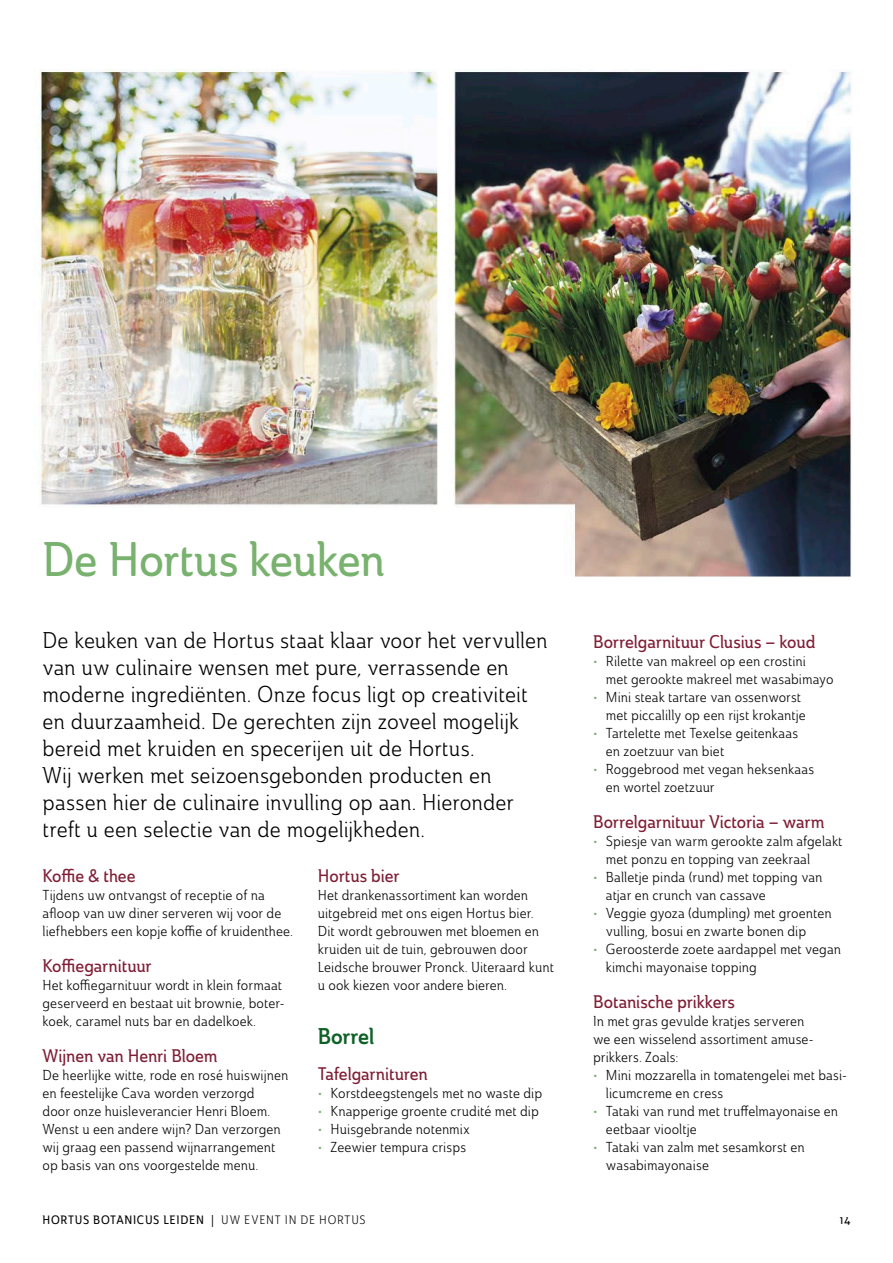
<style>
.page{position:relative;width:893px;height:1263px;background:#fff}
.page>*{position:absolute;margin:0;border:0;box-sizing:border-box;transform-origin:0 0}
.kop_2_-_32_pt_lichtgroen{font:48px "Ainslie Con Med";letter-spacing:-.015em;color:#78b26e}
.Intro_groot{font:22.5px/27px "Ainslie Con Boo";color:#000}
.Kop_3_-_15_pt_donkergroen{font:22.5px "Ainslie Con Dem";color:#0e6126}
.Kop_5_-_12_pt_rood___tussenkopje{font:18px "Ainslie Con Med";letter-spacing:-.005em;color:#7f1e35}
.broodtekst_NL{font:18px "Ainslie Con Med";letter-spacing:-.005em;color:#7f1e35}
.broodtekst_NL-2{font:14.25px/18px "Ainslie Con Boo";letter-spacing:.005em;color:#000}
.t1{font:12px "Ainslie Con Med";letter-spacing:.06em;color:#000}
.s1{font-family:"Ainslie Con Dem";color:#78b26e}
.s2{font-family:"Myriad Pro"}
.s3{font-family:"Ainslie Con Boo"}
</style>
<div class="page">
<img style="left:39px;top:69px;width:814px;height:508px">
<p class="kop_2_-_32_pt_lichtgroen" style="left:43px;top:528px;width:344px">De Hortus keuken</p>
<p class="Intro_groot" style="left:43px;top:627px;width:507px">De keuken van de Hortus staat klaar voor het vervullen van uw culinaire wensen met pure, verrassende en moderne ingrediënten. Onze focus ligt op creativiteit en duurzaamheid. De gerechten zijn zoveel mogelijk bereid met kruiden en specerijen uit de Hortus.<br>Wij werken met seizoensgebonden producten en passen hier de culinaire invulling op aan. Hieronder treft u een selectie van de mogelijkheden.</p>
<p class="Kop_5_-_12_pt_rood___tussenkopje" style="left:318px;top:864px;width:83px">Hortus bier</p>
<p class="broodtekst_NL-2" style="left:318px;top:886px;width:237px">Het drankenassortiment kan worden uitgebreid met ons eigen Hortus bier.<br>Dit wordt gebrouwen met bloemen en kruiden uit de tuin, gebrouwen door Leidsche brouwer Pronck. Uiteraard kunt u ook kiezen voor andere bieren.</p>
<p class="Kop_3_-_15_pt_donkergroen" style="left:318px;top:1021px;width:58px">Borrel</p>
<p class="Kop_5_-_12_pt_rood___tussenkopje" style="left:318px;top:1062px;width:111px">Tafelgarnituren</p>
<p class="broodtekst_NL-2" style="left:318px;top:1084px;width:226px"><span class="s1">•</span> Korstdeegstengels met no waste dip</p>
<p class="broodtekst_NL-2" style="left:318px;top:1102px;width:223px"><span class="s1">•</span> Knapperige groente crudité met dip</p>
<p class="broodtekst_NL-2" style="left:318px;top:1120px;width:153px"><span class="s1">•</span> Huisgebrande notenmix</p>
<p class="broodtekst_NL-2" style="left:318px;top:1138px;width:150px"><span class="s1">•</span> Zeewier tempura crisps</p>
<p class="Kop_5_-_12_pt_rood___tussenkopje" style="left:43px;top:864px;width:95px">Koffie &amp; thee</p>
<p class="broodtekst_NL-2" style="left:43px;top:886px;width:252px">Tijdens uw ontvangst of receptie of na afloop van uw diner serveren wij voor de liefhebbers een kopje koffie of kruidenthee.</p>
<p class="Kop_5_-_12_pt_rood___tussenkopje" style="left:43px;top:954px;width:111px">Koffiegarnituur</p>
<p class="broodtekst_NL-2" style="left:43px;top:976px;width:244px">Het koffiegarnituur wordt in klein formaat geserveerd en bestaat uit brownie, boter&shy;koek, caramel nuts bar en dadelkoek.</p>
<p class="broodtekst_NL" style="left:43px;top:1044px;width:176px">Wijnen van Henri Bloem</p>
<p class="broodtekst_NL-2" style="left:43px;top:1066px;width:247px">De heerlijke witte, rode en rosé huiswijnen en feestelijke Cava worden verzorgd<br>door onze huisleverancier Henri Bloem.<br>Wenst u een andere wijn? Dan verzorgen wij graag een passend wijnarrangement op basis van ons voorgestelde menu.</p>
<p class="Kop_5_-_12_pt_rood___tussenkopje" style="left:593px;top:630px;width:224px">Borrelgarnituur Clusius – koud</p>
<p class="broodtekst_NL-2" style="left:606px;top:652px;width:229px;text-indent:-13px"><span class="s1">•</span> Rilette van makreel op een crostini<br>met gerookte makreel met wasabimayo</p>
<p class="broodtekst_NL-2" style="left:606px;top:688px;width:201px;text-indent:-13px"><span class="s1">•</span> Mini steak tartare van ossenworst met piccalilly op een rijst krokantje</p>
<p class="broodtekst_NL-2" style="left:606px;top:724px;width:194px;text-indent:-13px"><span class="s1">•</span> Tartelette met Texelse geitenkaas en zoetzuur van biet</p>
<p class="broodtekst_NL-2" style="left:606px;top:760px;width:210px;text-indent:-13px"><span class="s1">•</span> Roggebrood met vegan heksenkaas en wortel zoetzuur</p>
<p class="Kop_5_-_12_pt_rood___tussenkopje" style="left:593px;top:810px;width:232px">Borrelgarnituur Victoria – warm</p>
<p class="broodtekst_NL-2" style="left:606px;top:832px;width:238px;text-indent:-13px"><span class="s1">•</span> Spiesje van warm gerookte zalm afgelakt met ponzu en topping van zeekraal</p>
<p class="broodtekst_NL-2" style="left:606px;top:868px;width:218px;text-indent:-13px"><span class="s1">•</span> Balletje pinda (rund) met topping van atjar en crunch van cassave</p>
<p class="broodtekst_NL-2" style="left:606px;top:904px;width:227px;text-indent:-13px"><span class="s1">•</span> Veggie gyoza (dumpling) met groenten vulling, bosui en zwarte bonen dip</p>
<p class="broodtekst_NL-2" style="left:606px;top:940px;width:237px;text-indent:-13px"><span class="s1">•</span> Geroosterde zoete aardappel met vegan kimchi mayonaise topping</p>
<p class="Kop_5_-_12_pt_rood___tussenkopje" style="left:593px;top:990px;width:143px">Botanische prikkers</p>
<p class="broodtekst_NL-2" style="left:593px;top:1012px;width:220px">In met gras gevulde kratjes serveren we een wisselend assortiment amuse&shy;prikkers. Zoals:</p>
<p class="broodtekst_NL-2" style="left:606px;top:1066px;width:243px;text-indent:-13px"><span class="s1">•</span> Mini mozzarella in tomatengelei met basi&shy;licumcreme en cress</p>
<p class="broodtekst_NL-2" style="left:606px;top:1102px;width:234px;text-indent:-13px"><span class="s1">•</span> Tataki van rund met truffelmayonaise en eetbaar viooltje</p>
<p class="broodtekst_NL-2" style="left:606px;top:1138px;width:200px;text-indent:-13px"><span class="s1">•</span> Tataki van zalm met sesamkorst en wasabimayonaise</p>
<p class="t1" style="left:43px;top:1212px;width:325px">HORTUS BOTANICUS LEIDEN <span class="s2">|</span> <span class="s3">UW EVENT IN DE HORTUS</span></p>
<p class="t1" style="left:840px;top:1212px;width:12px">14</p>
</div>
